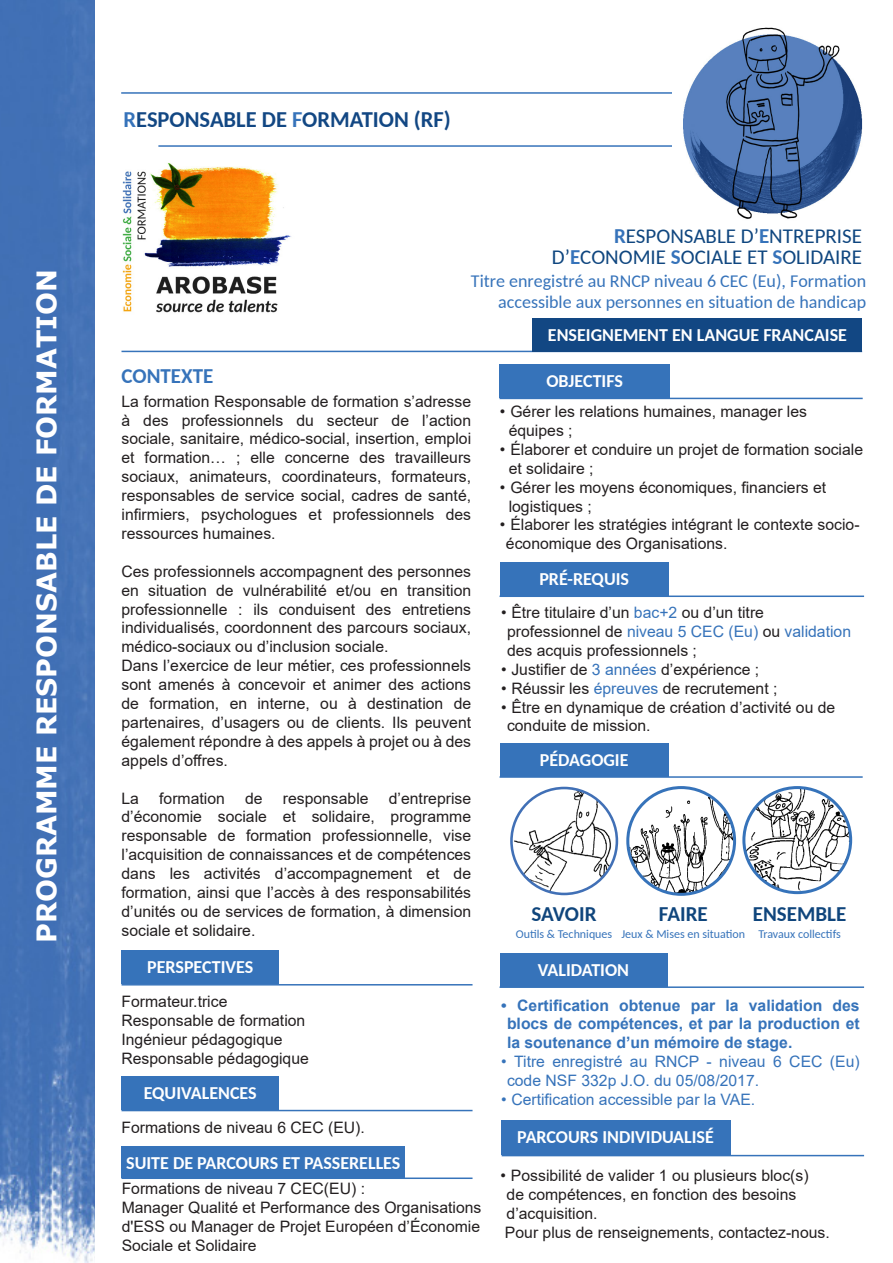
<style>
.page{position:relative;width:893px;height:1263px;background:#fff}
.page>*{position:absolute;margin:0;border:0;box-sizing:border-box;transform-origin:0 0}
.t1{font:700 27px "Verdana";color:#fff}
.t2{font:700 22.5px "Carlito";color:#124783}
.t3{font:21px "Carlito";color:#0f467f}
.t4{font:700 21px "Carlito";color:#0f457c}
.t5{font:700 21px "Carlito";color:#3673ba}
.t6{font:700 18px "Carlito";color:#fff}
.t7{font:18px/21.6px "Carlito";color:#3673ba;text-align:right}
.t8{font:15.75px/18.9px "Arial";color:#231f20}
.t9{font:700 15.75px/18.9px "Arial";color:#3673ba;text-align:justify}
.t10{font:15.75px/18.9px "Arial";color:#3673ba}
.t11{font:12px "Carlito";color:#3673ba}
.s1{color:#3673ba}
.s2{font-weight:700;color:#3673ba}
</style>
<div class="page">
<img style="left:0;top:0;width:95px;height:1263px">
<hr style="left:122px;top:351px;width:740px;height:1px;background:#3673ba">
<hr style="left:121px;top:92px;width:684px;height:2px;background:#3673ba">
<hr style="left:158px;top:145px;width:669px;height:2px;background:#3673ba">
<hr style="left:499px;top:398px;width:364px;height:1px;background:#3673ba">
<hr style="left:499px;top:776px;width:364px;height:2px;background:#3673ba">
<hr style="left:500px;top:595px;width:364px;height:2px;background:#3673ba">
<hr style="left:500px;top:986px;width:364px;height:2px;background:#3673ba">
<img style="left:641px;top:787px;width:80px;height:19px">
<img style="left:629px;top:806px;width:104px;height:22px">
<img style="left:628px;top:828px;width:107px;height:43px">
<img style="left:637px;top:871px;width:88px;height:22px">
<div style="left:626px;top:786px;width:110px;height:110px;border:3px solid #3673ba;border-radius:50%"></div>
<img style="left:772px;top:787px;width:50px;height:7px">
<img style="left:760px;top:794px;width:74px;height:8px">
<img style="left:753px;top:802px;width:89px;height:9px">
<img style="left:748px;top:811px;width:99px;height:9px">
<img style="left:746px;top:820px;width:103px;height:9px">
<img style="left:746px;top:829px;width:105px;height:26px">
<img style="left:746px;top:855px;width:102px;height:9px">
<img style="left:750px;top:864px;width:95px;height:8px">
<img style="left:755px;top:872px;width:84px;height:9px">
<img style="left:764px;top:881px;width:66px;height:9px">
<div style="left:742px;top:786px;width:110px;height:108px;border:3px solid #3673ba;border-radius:50%"></div>
<hr style="left:122px;top:984px;width:350px;height:1px;background:#3673ba">
<img style="left:122px;top:163px;width:169px;height:150px">
<div style="left:500px;top:364px;width:170px;height:34px;background:#3673ba"></div>
<div style="left:500px;top:562px;width:169px;height:34px;background:#3673ba"></div>
<div style="left:500px;top:743px;width:169px;height:34px;background:#3673ba"></div>
<div style="left:500px;top:953px;width:167px;height:33px;background:#3673ba"></div>
<div style="left:122px;top:950px;width:157px;height:34px;background:#3673ba"></div>
<div style="left:533px;top:318px;width:329px;height:34px;background:#124783"></div>
<img style="left:511px;top:788px;width:106px;height:106px;border-radius:53px">
<div style="left:510px;top:787px;width:108px;height:108px;border:3px solid #4170b6;border-radius:50%"></div>
<hr style="left:502px;top:1155px;width:362px;height:1px;background:#3673ba">
<div style="left:501px;top:1120px;width:229px;height:35px;background:#3673ba"></div>
<img style="left:673px;top:27px;width:190px;height:192px">
<hr style="left:122px;top:1110px;width:350px;height:1px;background:#3673ba">
<div style="left:122px;top:1076px;width:157px;height:34px;background:#3673ba"></div>
<hr style="left:122px;top:1177px;width:350px;height:2px;background:#3673ba">
<div style="left:122px;top:1146px;width:283px;height:32px;background:#3673ba"></div>
<p class="t1" style="left:27px;top:943px;width:675px;rotate:-90deg">PROGRAMME RESPONSABLE DE FORMATION</p>
<p class="t2" style="left:124px;top:104px;width:329px"><span class="s1">R</span>ESPONSABLE DE <span class="s1">F</span>ORMATION (RF)</p>
<p class="t3" style="left:614px;top:221px;width:250px"><span class="s2">R</span>ESPONSABLE D’<span class="s2">E</span>NTREPRISE</p>
<p class="t3" style="left:552px;top:242px;width:312px">D’<span class="s2">E</span>CONOMIE <span class="s2">S</span>OCIALE ET <span class="s2">S</span>OLIDAIRE</p>
<p class="t7" style="left:471px;top:269px;width:397px">Titre enregistré au RNCP niveau 6 CEC (Eu), Formation accessible aux personnes en situation de handicap</p>
<p class="t6" style="left:548px;top:323px;width:301px">ENSEIGNEMENT EN LANGUE FRANCAISE</p>
<p class="t5" style="left:122px;top:362px;width:93px">CONTEXTE</p>
<p class="t6" style="left:546px;top:369px;width:78px">OBJECTIFS</p>
<p class="t8" style="left:122px;top:392px;width:351px;text-align:justify">La formation Responsable de formation s’adresse à des professionnels du secteur de l’action sociale, sanitaire, médico-social, insertion, emploi et formation… ; elle concerne des travailleurs sociaux, animateurs, coordinateurs, formateurs, responsables de service social, cadres de santé, infirmiers, psychologues et professionnels des ressources humaines.</p>
<p class="t8" style="left:122px;top:562px;width:351px;text-align:justify">Ces professionnels accompagnent des personnes en situation de vulnérabilité et/ou en transition professionnelle : ils conduisent des entretiens individualisés, coordonnent des parcours sociaux, médico-sociaux ou d’inclusion sociale.</p>
<p class="t8" style="left:122px;top:656px;width:351px;text-align:justify">Dans l’exercice de leur métier, ces professionnels sont amenés à concevoir et animer des actions de formation, en interne, ou à destination de partenaires, d’usagers ou de clients. Ils peuvent également répondre à des appels à projet ou à des appels d’offres.</p>
<p class="t8" style="left:122px;top:788px;width:19px">La</p>
<p class="t8" style="left:159px;top:788px;width:67px">formation</p>
<p class="t8" style="left:245px;top:788px;width:19px">de</p>
<p class="t8" style="left:283px;top:788px;width:87px">responsable</p>
<p class="t8" style="left:122px;top:788px;width:351px;text-align:justify;text-indent:267px">d’entreprise d’économie sociale et solidaire, programme responsable de formation professionnelle, vise l’acquisition de connaissances et de compétences dans les activités d’accompagnement et de formation, ainsi que l’accès à des responsabilités d’unités ou de services de formation, à dimension sociale et solidaire.</p>
<p class="t8" style="left:500px;top:402px;width:309px">• Gérer les relations humaines, manager les</p>
<p class="t8" style="left:509px;top:421px;width:65px">équipes ;</p>
<p class="t8" style="left:500px;top:440px;width:365px">• Élaborer et conduire un projet de formation sociale</p>
<p class="t8" style="left:509px;top:459px;width:86px">et solidaire ;</p>
<p class="t8" style="left:500px;top:478px;width:328px">• Gérer les moyens économiques, financiers et</p>
<p class="t8" style="left:509px;top:496px;width:85px">logistiques ;</p>
<p class="t8" style="left:506px;top:515px;width:355px;text-indent:-6px">• Élaborer les stratégies intégrant le contexte socio&shy;économique des Organisations.</p>
<p class="t6" style="left:539px;top:567px;width:91px">PRÉ-REQUIS</p>
<p class="t8" style="left:507px;top:603px;width:346px;text-indent:-6px">• Être titulaire d’un <span class="s1">bac+2</span> ou d’un titre professionnel de <span class="s1">niveau 5 CEC (Eu)</span> ou <span class="s1">validation </span>des acquis professionnels ;</p>
<p class="t8" style="left:501px;top:660px;width:260px">• Justifier de <span class="s1">3 années</span> d’expérience ;</p>
<p class="t8" style="left:501px;top:678px;width:278px">• Réussir les <span class="s1">épreuves</span> de recrutement ;</p>
<p class="t8" style="left:507px;top:697px;width:330px;text-indent:-6px">• Être en dynamique de création d’activité ou de conduite de mission.</p>
<p class="t6" style="left:540px;top:748px;width:90px">PÉDAGOGIE</p>
<p class="t4" style="left:532px;top:899px;width:66px">SAVOIR</p>
<p class="t4" style="left:659px;top:899px;width:50px">FAIRE</p>
<p class="t4" style="left:753px;top:899px;width:95px">ENSEMBLE</p>
<p class="t11" style="left:516px;top:926px;width:98px">Outils &amp; Techniques</p>
<p class="t11" style="left:621px;top:926px;width:125px">Jeux &amp; Mises en situation</p>
<p class="t11" style="left:758px;top:926px;width:84px">Travaux collectifs</p>
<p class="t6" style="left:147px;top:955px;width:108px">PERSPECTIVES</p>
<p class="t6" style="left:538px;top:957px;width:93px">VALIDATION</p>
<p class="t8" style="left:122px;top:992px;width:107px">Formateur.trice</p>
<p class="t8" style="left:122px;top:1011px;width:185px">Responsable de formation</p>
<p class="t8" style="left:122px;top:1030px;width:163px">Ingénieur pédagogique</p>
<p class="t8" style="left:122px;top:1049px;width:189px">Responsable pédagogique</p>
<p class="t6" style="left:144px;top:1081px;width:114px">EQUIVALENCES</p>
<p class="t8" style="left:122px;top:1118px;width:245px">Formations de niveau 6 CEC (EU).</p>
<p class="t6" style="left:126px;top:1150px;width:276px">SUITE DE PARCOURS ET PASSERELLES</p>
<p class="t8" style="left:122px;top:1179px;width:361px">Formations de niveau 7 CEC(EU) :<br>Manager Qualité et Performance des Organisations d'ESS ou Manager de Projet Européen d’Économie Sociale et Solidaire</p>
<p class="t9" style="left:507px;top:996px;width:354px;text-indent:-6px">• Certification obtenue par la validation des blocs de compétences, et par la production et la soutenance d’un mémoire de stage.</p>
<p class="t10" style="left:507px;top:1052px;width:354px;text-indent:-6px">• Titre enregistré au RNCP - niveau 6 CEC (Eu) code NSF 332p J.O. du 05/08/2017.</p>
<p class="t10" style="left:501px;top:1090px;width:256px">• Certification accessible par la VAE.</p>
<p class="t6" style="left:517px;top:1125px;width:198px">PARCOURS INDIVIDUALISÉ</p>
<p class="t8" style="left:507px;top:1166px;width:303px;text-indent:-6px">• Possibilité de valider 1 ou plusieurs bloc(s) de compétences, en fonction des besoins d’acquisition.</p>
<p class="t8" style="left:505px;top:1222px;width:326px">Pour plus de renseignements, contactez-nous.</p>
</div>
